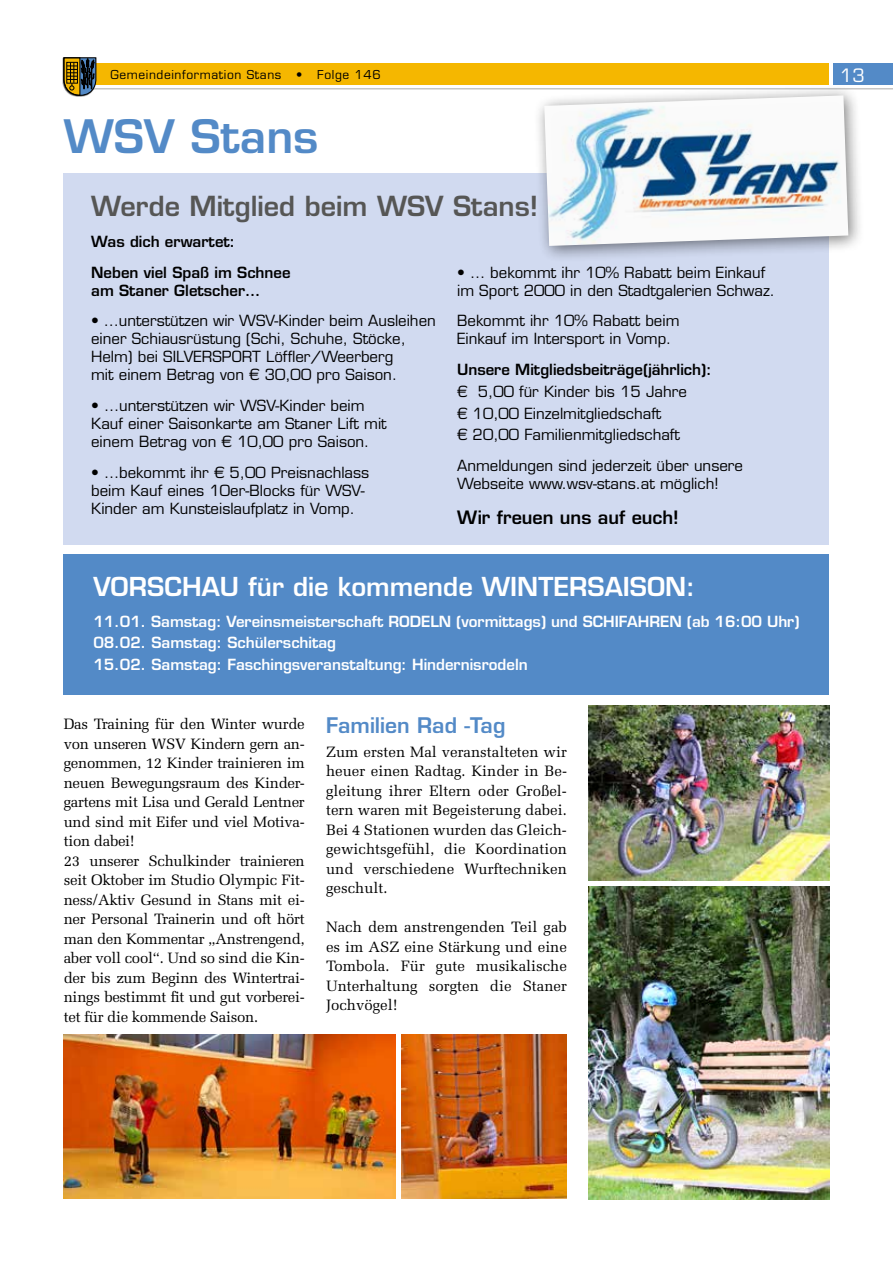
<style>
.page{position:relative;width:893px;height:1263px;background:#fff}
.page>*{position:absolute;margin:0;border:0;box-sizing:border-box;transform-origin:0 0}
.t1{font:600 45px "Eurostile LT Std";color:#538ac7}
.t2{font:600 27px "Eurostile";color:#565655}
.t3{font:600 25.5px "Eurostile";color:#fff}
.t4{font:600 21px "Eurostile LT Std";color:#538ac7}
.t5{font:600 18px "Eurostile";color:#000}
.t6{font:18px "Eurostile LT Std";color:#fff}
.t7{font:15px/19.5px "Melior";letter-spacing:-.02em;color:#000;text-align:justify}
.t8{font:15px/18px "Eurostile LT Std";color:#000}
.t9{font:600 15px/21.8px "Eurostile";color:#fff}
.t10{font:600 15px/30.8px "Eurostile";color:#000}
.t11{font:12px "Eurostile LT Std";letter-spacing:.05em;color:#000}
</style>
<div class="page">
<hr style="left:78px;top:88px;width:815px;height:2px;background:#c6c6c6">
<div style="left:85px;top:64px;width:744px;height:21px;background:#f5b700"></div>
<div style="left:833px;top:64px;width:60px;height:21px;background:#538ac7"></div>
<div style="left:63px;top:57px;width:34px;height:40px;background:#000;opacity:.75"></div>
<svg style="left:64px;top:58px;width:32px;height:37px"></svg>
<div style="left:64px;top:173px;width:765px;height:372px;background:#d1daf0"></div>
<div style="left:64px;top:554px;width:765px;height:140px;background:#538ac7"></div>
<div style="left:533px;top:85px;width:332px;height:178px;background:#000;opacity:.5"></div>
<img style="left:544px;top:95px;width:304px;height:151px">
<img style="left:401px;top:1034px;width:166px;height:164px">
<img style="left:64px;top:1034px;width:331px;height:164px">
<img style="left:588px;top:705px;width:241px;height:175px">
<img style="left:588px;top:886px;width:241px;height:313px">
<p class="t11" style="left:110px;top:67px;width:272px">Gemeindeinformation Stans • Folge 146</p>
<p class="t6" style="left:840px;top:65px;width:26px">13</p>
<h1 class="t1" style="left:64px;top:108px;width:256px">WSV Stans</h1>
<h2 class="t2" style="left:91px;top:189px;width:448px">Werde Mitglied beim WSV Stans!</h2>
<p class="t10" style="left:91px;top:226px;width:201px">Was dich erwartet:<br>Neben viel Spaß im Schnee</p>
<p class="t10" style="left:91px;top:275px;width:170px">am Staner Gletscher…</p>
<p class="t8" style="left:91px;top:312px;width:346px">• …unterstützen wir WSV-Kinder beim Ausleihen einer Schiausrüstung (Schi, Schuhe, Stöcke, Helm) bei SILVERSPORT Löffler/Weerberg<br>mit einem Betrag von € 30,00 pro Saison.</p>
<p class="t8" style="left:91px;top:397px;width:297px">• …unterstützen wir WSV-Kinder beim<br>Kauf einer Saisonkarte am Staner Lift mit einem Betrag von € 10,00 pro Saison.</p>
<p class="t8" style="left:91px;top:464px;width:280px">• …bekommt ihr € 5,00 Preisnachlass beim Kauf eines 10er-Blocks für WSV-<br>Kinder am Kunsteislaufplatz in Vomp.</p>
<p class="t8" style="left:457px;top:263px;width:320px">• … bekommt ihr 10% Rabatt beim Einkauf im Sport 2000 in den Stadtgalerien Schwaz.</p>
<p class="t8" style="left:457px;top:312px;width:224px">Bekommt ihr 10% Rabatt beim<br>Einkauf im Intersport in Vomp.</p>
<p class="t10" style="left:457px;top:354px;width:256px">Unsere Mitgliedsbeiträge(jährlich):</p>
<p class="t8" style="left:457px;top:381px;width:231px;line-height:21.8px">€ 5,00 für Kinder bis 15 Jahre € 10,00 Einzelmitgliedschaft<br>€ 20,00 Familienmitgliedschaft</p>
<p class="t8" style="left:457px;top:457px;width:287px">Anmeldungen sind jederzeit über unsere<br>Webseite www.wsv-stans.at möglich!</p>
<p class="t5" style="left:457px;top:506px;width:223px">Wir freuen uns auf euch!</p>
<h3 class="t3" style="left:93px;top:570px;width:603px">VORSCHAU für die kommende WINTERSAISON:</h3>
<p class="t9" style="left:93px;top:610px;width:708px">11.01. Samstag: Vereinsmeisterschaft RODELN (vormittags) und SCHIFAHREN (ab 16:00 Uhr)<br>08.02. Samstag: Schülerschitag<br>15.02. Samstag: Faschingsveranstaltung: Hindernisrodeln</p>
<p class="t7" style="left:64px;top:714px;width:242px;text-align:left">Das Training für den Winter wurde von unseren WSV Kindern gern an&shy;genommen, 12 Kinder trainieren im neuen Bewegungsraum des Kinder&shy;gartens mit Lisa und Gerald Lentner und sind mit Eifer und viel Motiva&shy;tion dabei!<br>23 unserer Schulkinder trainieren seit Oktober im Studio Olympic Fit&shy;ness/Aktiv Gesund in Stans mit ei&shy;ner Personal Trainerin und oft hört man den Kommentar „Anstrengend, aber voll cool“. Und so sind die Kin&shy;der bis zum Beginn des Wintertrai&shy;nings bestimmt fit und gut vorberei&shy;tet für die kommende Saison.</p>
<h3 class="t4" style="left:326px;top:712px;width:181px">Familien Rad -Tag</h3>
<p class="t7" style="left:326px;top:742px;width:242px">Zum ersten Mal veranstalteten wir heuer einen Radtag. Kinder in Be&shy;gleitung ihrer Eltern oder Großel&shy;tern waren mit Begeisterung dabei.<br>Bei 4 Stationen wurden das Gleich&shy;gewichtsgefühl, die Koordination und verschiedene Wurftechniken geschult.</p>
<p class="t7" style="left:326px;top:917px;width:242px">Nach dem anstrengenden Teil gab es im ASZ eine Stärkung und eine Tombola. Für gute musikalische Unterhaltung sorgten die Staner Jochvögel!</p>
</div>
